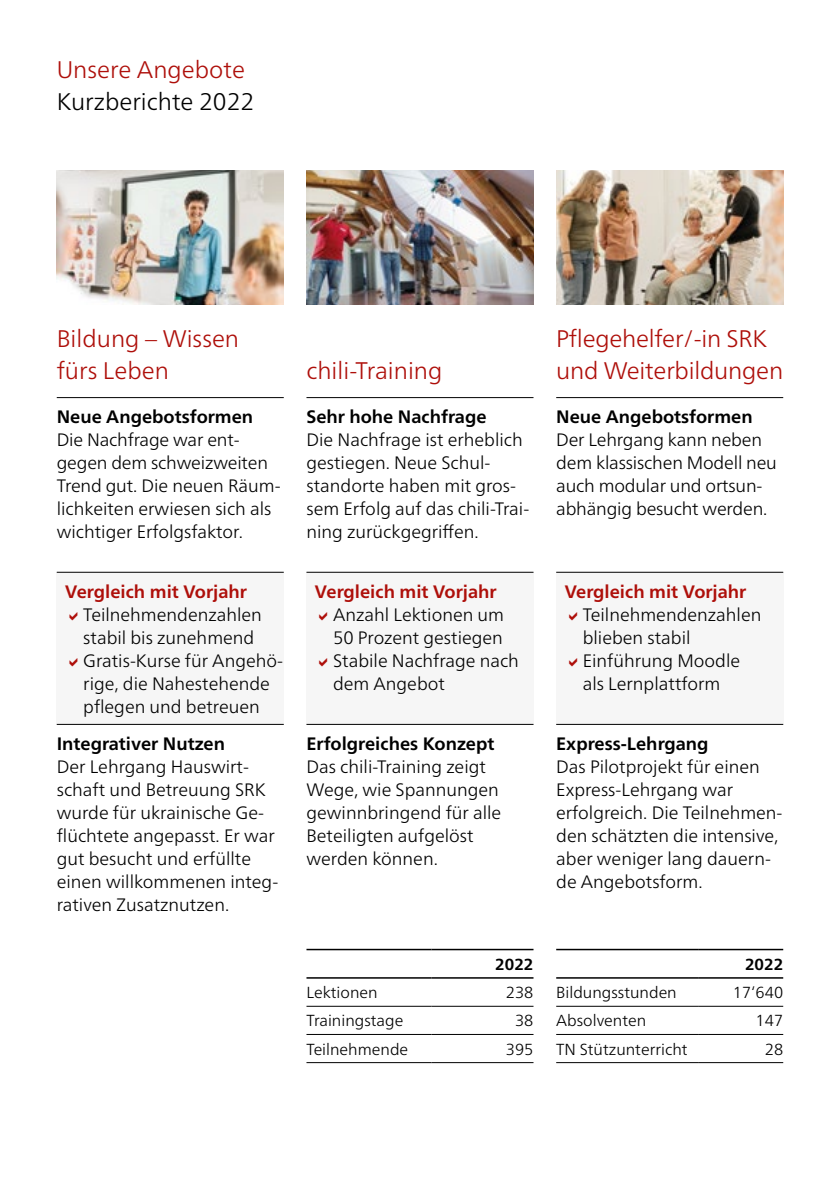
<style>
.page{position:relative;width:840px;height:1191px;background:#fff}
.page>*{position:absolute;margin:0;border:0;box-sizing:border-box;transform-origin:0 0}
.t1{font:300 24px/32px "Frutiger Neue LT Pro";color:#ae0f0a}
.t2{font:300 24px "Frutiger Neue LT Pro";color:#000}
.t3{font:300 18px/23px "Frutiger Neue LT Pro";color:#000}
.t4{font:700 18px "Frutiger Neue LT Pro";color:#000}
.t5{font:700 18px "Frutiger Neue LT Pro";color:#ae0f0a}
.t6{font:300 16px "Frutiger Neue LT Pro";color:#000}
.t7{font:700 16px "Frutiger Neue LT Pro";color:#000}
</style>
<div class="page">
<div style="left:57px;top:572px;width:226px;height:152px;background:#f6f6f6"></div>
<hr style="left:57px;top:397px;width:226px;height:1px;background:#000">
<hr style="left:57px;top:724px;width:226px;height:1px;background:#000">
<hr style="left:57px;top:572px;width:226px;height:1px;background:#000">
<div style="left:306px;top:572px;width:227px;height:152px;background:#f6f6f6"></div>
<hr style="left:306px;top:397px;width:227px;height:1px;background:#000">
<hr style="left:306px;top:724px;width:227px;height:1px;background:#000">
<hr style="left:306px;top:572px;width:227px;height:1px;background:#000">
<div style="left:556px;top:572px;width:226px;height:152px;background:#f6f6f6"></div>
<hr style="left:556px;top:397px;width:226px;height:1px;background:#000">
<hr style="left:556px;top:724px;width:226px;height:1px;background:#000">
<hr style="left:556px;top:572px;width:226px;height:1px;background:#000">
<hr style="left:306px;top:1006px;width:125px;height:1px;background:#000">
<hr style="left:431px;top:1006px;width:102px;height:1px;background:#000">
<hr style="left:306px;top:1034px;width:125px;height:1px;background:#000">
<hr style="left:431px;top:1034px;width:102px;height:1px;background:#000">
<hr style="left:306px;top:1062px;width:125px;height:1px;background:#000">
<hr style="left:431px;top:1062px;width:102px;height:1px;background:#000">
<hr style="left:306px;top:948px;width:125px;height:2px;background:#000">
<hr style="left:431px;top:948px;width:102px;height:2px;background:#000">
<hr style="left:306px;top:977px;width:125px;height:1px;background:#000">
<hr style="left:431px;top:977px;width:102px;height:1px;background:#000">
<hr style="left:556px;top:1006px;width:141px;height:1px;background:#000">
<hr style="left:697px;top:1006px;width:85px;height:1px;background:#000">
<hr style="left:556px;top:1034px;width:141px;height:1px;background:#000">
<hr style="left:697px;top:1034px;width:85px;height:1px;background:#000">
<hr style="left:556px;top:1062px;width:141px;height:1px;background:#000">
<hr style="left:697px;top:1062px;width:85px;height:1px;background:#000">
<hr style="left:556px;top:948px;width:141px;height:2px;background:#000">
<hr style="left:697px;top:948px;width:85px;height:2px;background:#000">
<hr style="left:556px;top:977px;width:141px;height:1px;background:#000">
<hr style="left:697px;top:977px;width:85px;height:1px;background:#000">
<img style="left:57px;top:170px;width:226px;height:135px">
<img style="left:306px;top:170px;width:227px;height:135px">
<img style="left:556px;top:170px;width:226px;height:135px">
<h1 class="t1" style="left:57px;top:55px;width:190px">Unsere Angebote</h1>
<h1 class="t2" style="left:57px;top:87px;width:199px">Kurzberichte 2022</h1>
<h1 class="t1" style="left:57px;top:323px;width:184px">Bildung – Wissen fürs Leben</h1>
<p class="t4" style="left:57px;top:409px;width:198px">Neue Angebotsformen</p>
<p class="t3" style="left:57px;top:428px;width:225px">Die Nachfrage war ent&shy;gegen dem schweizweiten<br>Trend gut. Die neuen Räum&shy;lichkeiten erwiesen sich als wichtiger Erfolgsfaktor.</p>
<p class="t5" style="left:65px;top:584px;width:183px">Vergleich mit Vorjahr</p>
<p class="t3" style="left:83px;top:603px;width:201px">Teilnehmendenzahlen stabil bis zunehmend<br>Gratis-Kurse für Angehö&shy;rige, die Nahestehende pflegen und betreuen</p>
<p class="t4" style="left:57px;top:736px;width:170px">Integrativer Nutzen</p>
<p class="t3" style="left:57px;top:755px;width:223px">Der Lehrgang Hauswirt&shy;schaft und Betreuung SRK wurde für ukrainische Ge&shy;flüchtete angepasst. Er war gut besucht und erfüllte einen willkommenen integ&shy;rativen Zusatznutzen.</p>
<h1 class="t1" style="left:306px;top:355px;width:137px">chili-Training</h1>
<p class="t4" style="left:306px;top:409px;width:181px">Sehr hohe Nachfrage</p>
<p class="t3" style="left:306px;top:429px;width:224px">Die Nachfrage ist erheblich gestiegen. Neue Schul&shy;standorte haben mit gros&shy;sem Erfolg auf das chili-Trai&shy;ning zurückgegriffen.</p>
<p class="t5" style="left:315px;top:584px;width:183px">Vergleich mit Vorjahr</p>
<p class="t3" style="left:333px;top:603px;width:187px">Anzahl Lektionen um<br>50 Prozent gestiegen<br>Stabile Nachfrage nach dem Angebot</p>
<p class="t4" style="left:306px;top:736px;width:189px">Erfolgreiches Konzept</p>
<p class="t3" style="left:306px;top:755px;width:196px">Das chili-Training zeigt<br>Wege, wie Spannungen gewinnbringend für alle<br>Beteiligten aufgelöst werden können.</p>
<h1 class="t1" style="left:556px;top:323px;width:228px">Pflegehelfer/-in SRK und Weiterbildungen</h1>
<p class="t4" style="left:556px;top:409px;width:198px">Neue Angebotsformen</p>
<p class="t3" style="left:556px;top:429px;width:222px">Der Lehrgang kann neben dem klassischen Modell neu auch modular und ortsun&shy;abhängig besucht werden.</p>
<p class="t5" style="left:564px;top:584px;width:183px">Vergleich mit Vorjahr</p>
<p class="t3" style="left:582px;top:603px;width:180px">Teilnehmendenzahlen blieben stabil<br>Einführung Moodle als Lernplattform</p>
<p class="t4" style="left:556px;top:736px;width:154px">Express-Lehrgang</p>
<p class="t3" style="left:556px;top:755px;width:228px">Das Pilotprojekt für einen<br>Express-Lehrgang war erfolgreich. Die Teilnehmen&shy;den schätzten die intensive, aber weniger lang dauern&shy;de Angebotsform.</p>
<p class="t7" style="left:495px;top:957px;width:40px">2022</p>
<p class="t6" style="left:306px;top:986px;width:73px">Lektionen</p>
<p class="t6" style="left:505px;top:986px;width:29px">238</p>
<p class="t6" style="left:306px;top:1011px;width:98px">Trainingstage</p>
<p class="t6" style="left:515px;top:1014px;width:20px">38</p>
<p class="t6" style="left:306px;top:1039px;width:103px">Teilnehmende</p>
<p class="t6" style="left:505px;top:1039px;width:29px">395</p>
<p class="t7" style="left:744px;top:957px;width:40px">2022</p>
<p class="t6" style="left:556px;top:983px;width:122px">Bildungsstunden</p>
<p class="t6" style="left:732px;top:983px;width:52px">17‘640</p>
<p class="t6" style="left:556px;top:1014px;width:91px">Absolventen</p>
<p class="t6" style="left:755px;top:1011px;width:29px">147</p>
<p class="t6" style="left:556px;top:1039px;width:133px">TN Stützunterricht</p>
<p class="t6" style="left:764px;top:1042px;width:20px">28</p>
</div>
